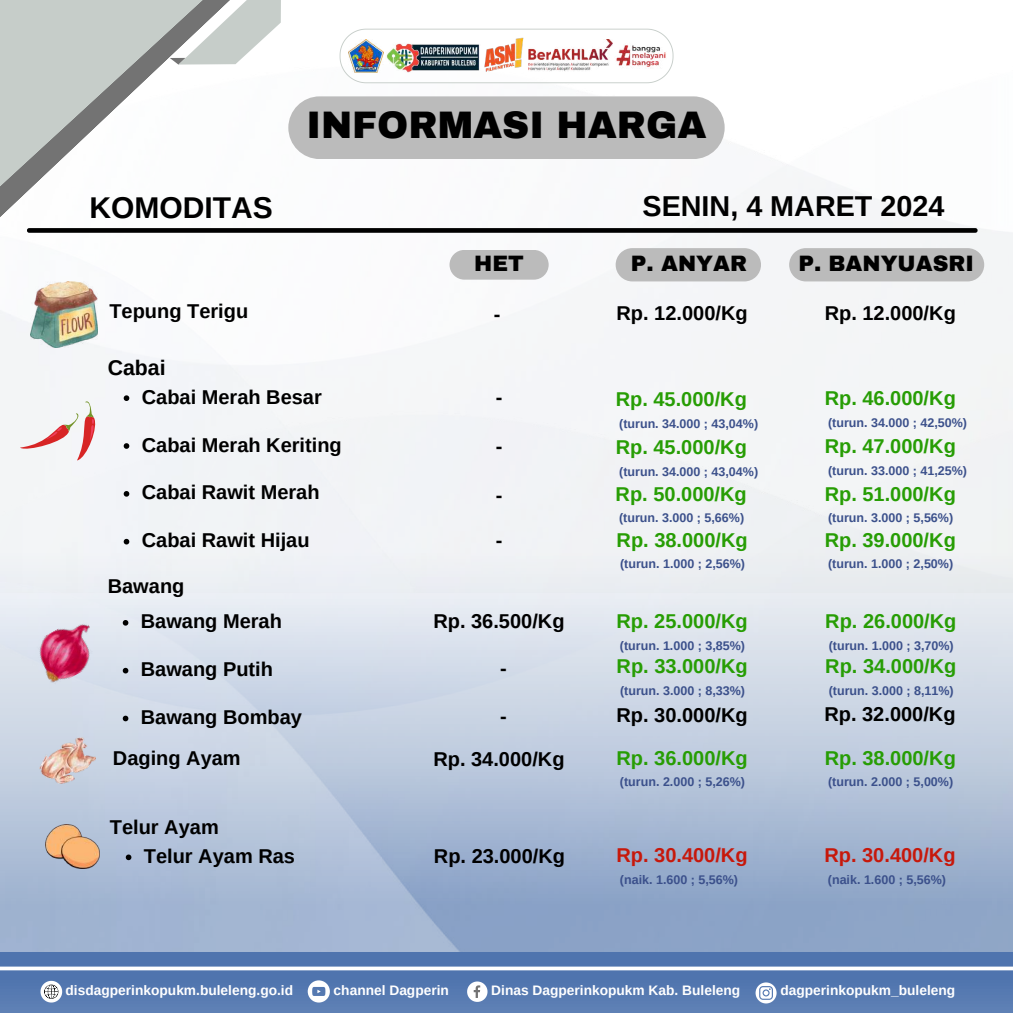
<style>
.page{position:relative;width:1013px;height:1013px;background:#fff}
.page>*{position:absolute;margin:0;border:0;box-sizing:border-box;transform-origin:0 0}
.t1{font:900 37.5px "Archivo";color:#000}
.t2{font:700 30px "Arimo";color:#000}
.t3{font:700 28.75px "Arimo";color:#000}
.t4{font:900 21.75px "Archivo";color:#000}
.t5{font:700 21.25px "Arimo";color:#000}
.t6{font:700 20px/29px "Arimo";color:#000}
.t7{font:700 20px "Arimo";color:#279d04}
.t8{font:700 20px "Arimo";color:#c7180b}
.t9{font:700 13.75px "Arimo";color:#fff}
.t10{font:700 12.5px "Arimo";color:#3b508b}
</style>
<div class="page">
<svg style="left:0;top:951px;width:1012px;height:61px;fill:#5176af"></svg>
<img style="left:0;top:28px;width:1012px;height:323px">
<svg style="left:467px;top:981px;width:20px;height:20px"></svg>
<svg style="left:40px;top:980px;width:22px;height:22px"></svg>
<svg style="left:308px;top:980px;width:22px;height:22px"></svg>
<svg style="left:755px;top:982px;width:21px;height:21px"></svg>
<svg style="left:0;top:966px;width:1012px;height:4px"></svg>
<img style="left:0;top:351px;width:1012px;height:600px">
<svg style="left:339px;top:29px;width:334px;height:54px"></svg>
<img style="left:349px;top:39px;width:34px;height:33px">
<img style="left:386px;top:42px;width:94px;height:30px">
<img style="left:528px;top:39px;width:82px;height:32px">
<img style="left:610px;top:39px;width:61px;height:35px">
<img style="left:481px;top:32px;width:47px;height:47px">
<svg style="left:243px;top:0;width:38px;height:65px"></svg>
<svg style="left:0;top:0;width:243px;height:266px"></svg>
<svg style="left:0;top:0;width:224px;height:215px"></svg>
<svg style="left:27px;top:228px;width:950px;height:5px"></svg>
<div style="left:288px;top:96px;width:436px;height:63px;background:#bbb;border-radius:31px"></div>
<div style="left:615px;top:248px;width:146px;height:33px;background:#bbb"></div>
<div style="left:789px;top:248px;width:195px;height:33px;background:#bbb"></div>
<img style="left:31px;top:282px;width:67px;height:65px">
<svg style="left:20px;top:399px;width:75px;height:61px"></svg>
<img style="left:30px;top:615px;width:77px;height:72px">
<img style="left:40px;top:737px;width:55px;height:46px">
<img style="left:46px;top:824px;width:53px;height:44px">
<svg style="left:124px;top:395px;width:5px;height:6px"></svg>
<svg style="left:124px;top:443px;width:5px;height:6px"></svg>
<svg style="left:124px;top:491px;width:5px;height:5px"></svg>
<svg style="left:124px;top:539px;width:5px;height:5px"></svg>
<svg style="left:123px;top:620px;width:5px;height:5px"></svg>
<svg style="left:123px;top:668px;width:5px;height:5px"></svg>
<svg style="left:123px;top:715px;width:5px;height:6px"></svg>
<svg style="left:126px;top:854px;width:5px;height:6px"></svg>
<div style="left:449px;top:250px;width:99px;height:30px;background:#bbb;border-radius:15px"></div>
<h1 class="t1" style="left:306px;top:105px;width:401px">INFORMASI HARGA</h1>
<h2 class="t2" style="left:89px;top:191px;width:185px">KOMODITAS</h2>
<h3 class="t3" style="left:642px;top:190px;width:303px">SENIN, 4 MARET 2024</h3>
<h3 class="t4" style="left:631px;top:252px;width:118px">P. ANYAR</h3>
<h3 class="t4" style="left:798px;top:252px;width:177px">P. BANYUASRI</h3>
<h3 class="t6" style="left:616px;top:298px;width:133px">Rp. 12.000/Kg</h3>
<h3 class="t4" style="left:474px;top:252px;width:51px">HET</h3>
<h3 class="t6" style="left:109px;top:296px;width:140px">Tepung Terigu</h3>
<h3 class="t6" style="left:824px;top:298px;width:133px">Rp. 12.000/Kg</h3>
<h3 class="t6" style="left:494px;top:299px;width:8px">-</h3>
<h3 class="t5" style="left:108px;top:355px;width:59px">Cabai</h3>
<h3 class="t6" style="left:142px;top:382px;width:182px">Cabai Merah Besar</h3>
<h3 class="t6" style="left:142px;top:430px;width:201px">Cabai Merah Keriting</h3>
<h3 class="t6" style="left:142px;top:478px;width:179px">Cabai Rawit Merah</h3>
<h3 class="t6" style="left:142px;top:526px;width:169px">Cabai Rawit Hijau</h3>
<h3 class="t6" style="left:108px;top:571px;width:78px">Bawang</h3>
<h3 class="t6" style="left:496px;top:383px;width:8px">-</h3>
<h3 class="t6" style="left:496px;top:431px;width:8px">-</h3>
<h3 class="t6" style="left:496px;top:480px;width:8px">-</h3>
<h3 class="t6" style="left:496px;top:525px;width:8px">-</h3>
<h3 class="t7" style="left:615px;top:388px;width:133px">Rp. 45.000/Kg</h3>
<p class="t10" style="left:619px;top:416px;width:140px">(turun. 34.000 ; 43,04%)</p>
<h3 class="t7" style="left:615px;top:436px;width:133px">Rp. 45.000/Kg</h3>
<p class="t10" style="left:619px;top:464px;width:140px">(turun. 34.000 ; 43,04%)</p>
<h3 class="t7" style="left:615px;top:482px;width:133px">Rp. 50.000/Kg</h3>
<p class="t10" style="left:619px;top:511px;width:126px">(turun. 3.000 ; 5,66%)</p>
<h3 class="t7" style="left:616px;top:528px;width:133px">Rp. 38.000/Kg</h3>
<p class="t10" style="left:620px;top:557px;width:126px">(turun. 1.000 ; 2,56%)</p>
<h3 class="t7" style="left:824px;top:387px;width:133px">Rp. 46.000/Kg</h3>
<p class="t10" style="left:828px;top:415px;width:140px">(turun. 34.000 ; 42,50%)</p>
<h3 class="t7" style="left:824px;top:435px;width:133px">Rp. 47.000/Kg</h3>
<p class="t10" style="left:828px;top:463px;width:140px">(turun. 33.000 ; 41,25%)</p>
<h3 class="t7" style="left:824px;top:482px;width:133px">Rp. 51.000/Kg</h3>
<p class="t10" style="left:828px;top:511px;width:126px">(turun. 3.000 ; 5,56%)</p>
<h3 class="t7" style="left:824px;top:528px;width:133px">Rp. 39.000/Kg</h3>
<p class="t10" style="left:828px;top:557px;width:126px">(turun. 1.000 ; 2,50%)</p>
<h3 class="t6" style="left:141px;top:607px;width:143px">Bawang Merah</h3>
<h3 class="t6" style="left:141px;top:655px;width:134px">Bawang Putih</h3>
<h3 class="t6" style="left:141px;top:702px;width:163px">Bawang Bombay</h3>
<h3 class="t6" style="left:433px;top:607px;width:133px">Rp. 36.500/Kg</h3>
<h3 class="t6" style="left:500px;top:653px;width:8px">-</h3>
<h3 class="t7" style="left:616px;top:610px;width:133px">Rp. 25.000/Kg</h3>
<p class="t10" style="left:620px;top:638px;width:126px">(turun. 1.000 ; 3,85%)</p>
<h3 class="t7" style="left:825px;top:610px;width:133px">Rp. 26.000/Kg</h3>
<p class="t10" style="left:828px;top:638px;width:126px">(turun. 1.000 ; 3,70%)</p>
<h3 class="t7" style="left:616px;top:655px;width:133px">Rp. 33.000/Kg</h3>
<p class="t10" style="left:620px;top:683px;width:126px">(turun. 3.000 ; 8,33%)</p>
<h3 class="t7" style="left:825px;top:655px;width:133px">Rp. 34.000/Kg</h3>
<p class="t10" style="left:828px;top:683px;width:126px">(turun. 3.000 ; 8,11%)</p>
<h3 class="t6" style="left:824px;top:699px;width:133px">Rp. 32.000/Kg</h3>
<h3 class="t6" style="left:616px;top:700px;width:133px">Rp. 30.000/Kg</h3>
<h3 class="t6" style="left:433px;top:695px;width:133px;line-height:42.6px;text-align:center">-<br>Rp. 34.000/Kg</h3>
<h3 class="t6" style="left:113px;top:743px;width:129px">Daging Ayam</h3>
<h3 class="t7" style="left:616px;top:746px;width:133px">Rp. 36.000/Kg</h3>
<p class="t10" style="left:620px;top:775px;width:126px">(turun. 2.000 ; 5,26%)</p>
<h3 class="t6" style="left:144px;top:812px;width:153px;text-indent:-34px">Telur Ayam<br>Telur Ayam Ras</h3>
<h3 class="t7" style="left:824px;top:746px;width:133px">Rp. 38.000/Kg</h3>
<p class="t10" style="left:828px;top:775px;width:126px">(turun. 2.000 ; 5,00%)</p>
<h3 class="t6" style="left:434px;top:841px;width:133px">Rp. 23.000/Kg</h3>
<h3 class="t8" style="left:824px;top:844px;width:133px">Rp. 30.400/Kg</h3>
<p class="t10" style="left:827px;top:872px;width:120px">(naik. 1.600 ; 5,56%)</p>
<h3 class="t8" style="left:616px;top:844px;width:133px">Rp. 30.400/Kg</h3>
<p class="t10" style="left:620px;top:872px;width:120px">(naik. 1.600 ; 5,56%)</p>
<p class="t9" style="left:66px;top:983px;width:229px">disdagperinkopukm.buleleng.go.id</p>
<p class="t9" style="left:333px;top:982px;width:117px">channel Dagperin</p>
<p class="t9" style="left:491px;top:983px;width:250px">Dinas Dagperinkopukm Kab. Buleleng</p>
<p class="t9" style="left:780px;top:983px;width:176px">dagperinkopukm_buleleng</p>
</div>
